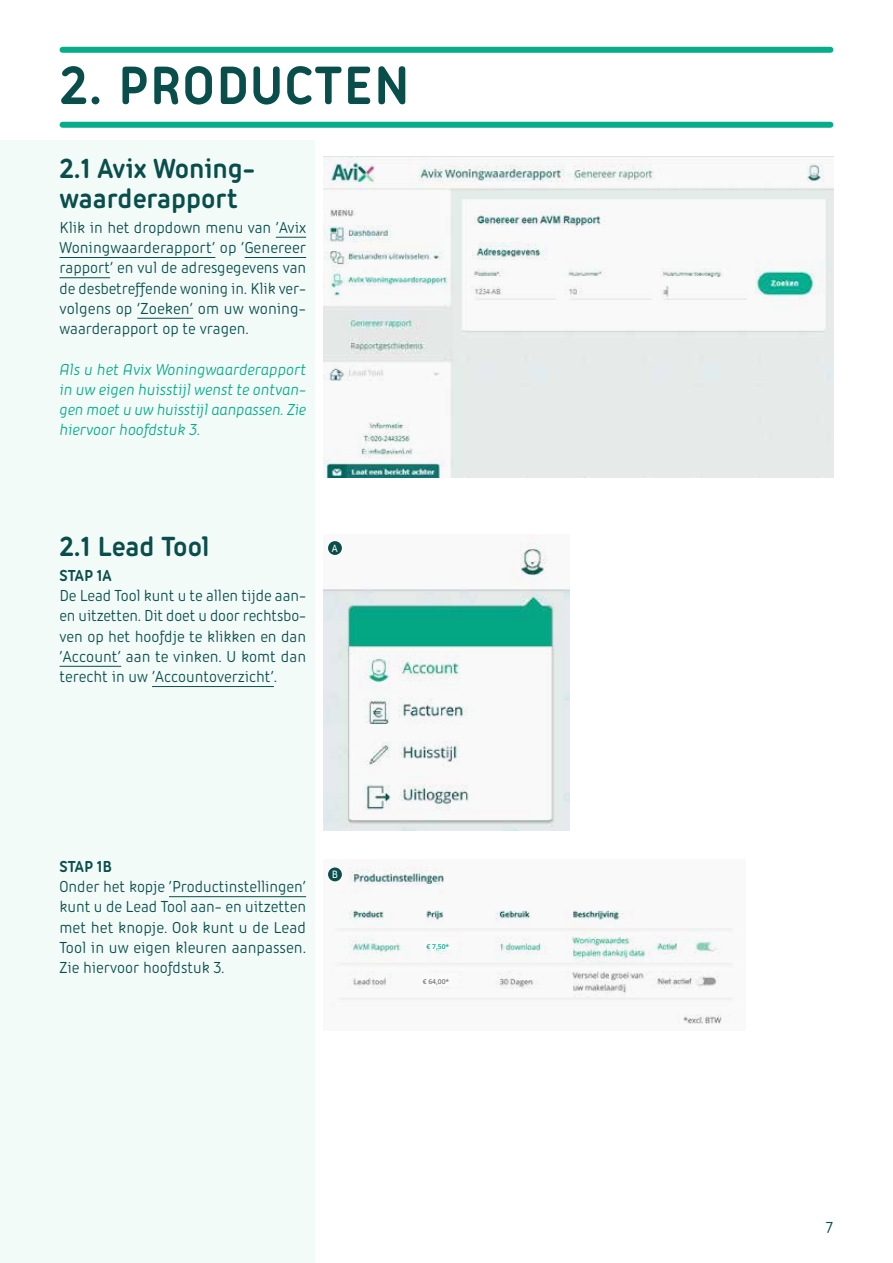
<style>
.page{position:relative;width:893px;height:1263px;background:#fff}
.page>*{position:absolute;margin:0;border:0;box-sizing:border-box;transform-origin:0 0}
.t1{font:700 58.5px "Iconic";letter-spacing:.02em;color:#094e4b}
.t2{font:700 30px/30px "Iconic";color:#094e4b}
.t3{font:17.25px/20.2px "Iconic";color:#094e4b;text-align:justify}
.t4{font:italic 17.25px/20.2px "Iconic";letter-spacing:-.005em;color:#06ac89;text-align:justify}
.t5{font:700 17.25px "Iconic";color:#094e4b}
.t6{font:500 11.55px "Iconic";color:#fff}
.t7{font:600 6.75px "Open Sans";color:#767575}
.t8{font:600 6.75px "Open Sans";color:#00aa8b}
</style>
<div class="page">
<div style="left:0;top:140px;width:315px;height:1123px;background:#f3fbf9"></div>
<div style="left:63px;top:122px;width:767px;height:6px;background:#07ac8a"></div>
<div style="left:63px;top:47px;width:767px;height:6px;background:#07ac8a"></div>
<hr style="left:276px;top:237px;width:30px;height:1px;background:#094e4b">
<hr style="left:60px;top:257px;width:155px;height:1px;background:#094e4b">
<hr style="left:245px;top:257px;width:61px;height:1px;background:#094e4b">
<hr style="left:60px;top:277px;width:50px;height:1px;background:#094e4b">
<hr style="left:137px;top:318px;width:56px;height:1px;background:#094e4b">
<hr style="left:60px;top:666px;width:61px;height:1px;background:#094e4b">
<hr style="left:152px;top:686px;width:122px;height:1px;background:#094e4b">
<svg style="left:323px;top:156px;width:510px;height:321px"></svg>
<svg style="left:328px;top:859px;width:405px;height:165px"></svg>
<svg style="left:323px;top:534px;width:247px;height:297px"></svg>
<div style="left:328px;top:541px;width:14px;height:14px;background:#094e4b;border-radius:50%"></div>
<div style="left:328px;top:867px;width:14px;height:14px;background:#094e4b;border-radius:50%"></div>
<hr style="left:169px;top:896px;width:137px;height:1px;background:#094e4b">
<h1 class="t1" style="left:60px;top:44px;width:352px">2. PRODUCTEN</h1>
<h2 class="t2" style="left:60px;top:151px;width:197px">2.1 Avix Woning&shy;waarderapport</h2>
<p class="t3" style="left:60px;top:216px;width:248px">Klik in het dropdown menu van ‘Avix Woningwaarderapport’ op ‘Genereer rapport’ en vul de adresgegevens van de desbetreffende woning in. Klik ver&shy;volgens op ‘Zoeken’ om uw woning&shy;waarderapport op te vragen.</p>
<p class="t4" style="left:60px;top:358px;width:248px">Als u het Avix Woningwaarderapport in uw eigen huisstijl wenst te ontvan&shy;gen moet u uw huisstijl aanpassen. Zie hiervoor hoofdstuk 3.</p>
<h2 class="t2" style="left:60px;top:529px;width:152px">2.1 Lead Tool</h2>
<p class="t5" style="left:60px;top:563px;width:54px">STAP 1A</p>
<p class="t3" style="left:60px;top:584px;width:248px">De Lead Tool kunt u te allen tijde aan&shy;en uitzetten. Dit doet u door rechtsbo&shy;ven op het hoofdje te klikken en dan ‘Account’ aan te vinken. U komt dan terecht in uw ‘Accountoverzicht’.</p>
<p class="t6" style="left:332px;top:540px;width:7px">A</p>
<p class="t5" style="left:60px;top:854px;width:54px">STAP 1B</p>
<p class="t3" style="left:60px;top:875px;width:248px">Onder het kopje ‘Productinstellingen’ kunt u de Lead Tool aan- en uitzetten met het knopje. Ook kunt u de Lead Tool in uw eigen kleuren aanpassen.<br>Zie hiervoor hoofdstuk 3.</p>
<p class="t6" style="left:332px;top:866px;width:8px">B</p>
<p class="t8" style="left:427px;top:942px;width:24px">€ 7,50*</p>
<p class="t7" style="left:423px;top:977px;width:28px">€ 64,00*</p>
<p class="t3" style="left:826px;top:1216px;width:9px">7</p>
</div>
